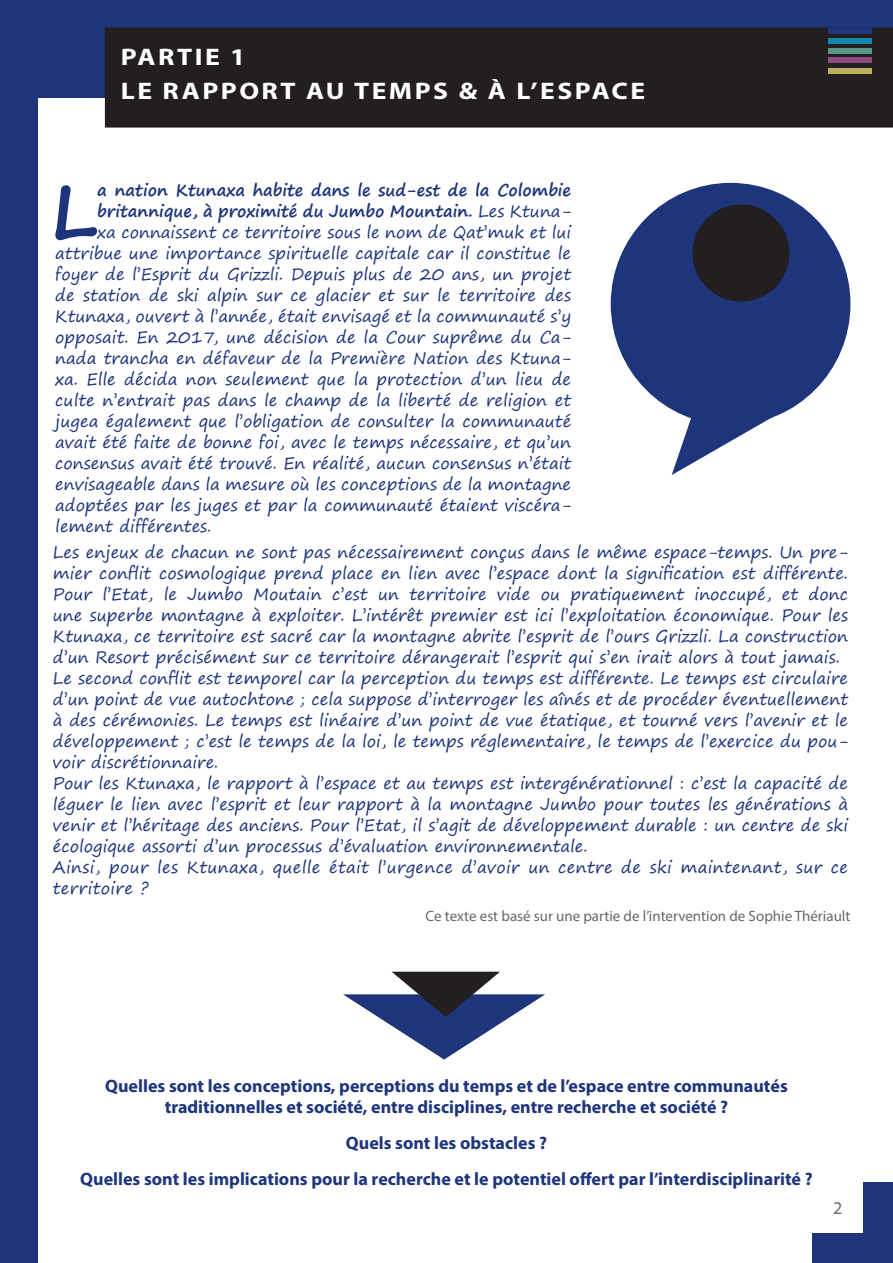
<style>
.page{position:relative;width:893px;height:1263px;background:#fff}
.page>*{position:absolute;margin:0;border:0;box-sizing:border-box;transform-origin:0 0}
.t1{font:700 74.25px "Segoe Print";color:#1e357c}
.t2{font:700 24px/34.5px "Myriad Pro";letter-spacing:.09em;color:#fff;scale:1.15 1}
.t3{font:700 18px/21.6px "Myriad Pro";color:#1e357c;text-align:center}
.t4{font:18px "Myriad Pro";color:#67676a}
.t5{font:16.5px/21px "Segoe Print";color:#1e357c;text-align:justify}
.t6{font:700 16.5px "Segoe Print";color:#1e357c}
.t7{font:16.5px/21px "Segoe Print";letter-spacing:.02em;color:#1e357c}
.t8{font:15px "Myriad Pro";color:#67676a}
.s1{font-weight:400}
</style>
<div class="page">
<div style="left:0;top:0;width:893px;height:97px;background:#1e357c"></div>
<div style="left:105px;top:28px;width:788px;height:100px;background:#231f20"></div>
<div style="left:611px;top:183px;width:239px;height:242px;background:#1e357c;border-radius:50%"></div>
<svg style="left:672px;top:409px;width:117px;height:66px"></svg>
<div style="left:692px;top:204px;width:97px;height:98px;background:#231f20;border-radius:50%"></div>
<svg style="left:343px;top:972px;width:202px;height:87px"></svg>
<div style="left:0;top:0;width:38px;height:1263px;background:#1e357c"></div>
<div style="left:863px;top:1182px;width:30px;height:81px;background:#1e357c"></div>
<div style="left:812px;top:1233px;width:81px;height:30px;background:#1e357c"></div>
<div style="left:828px;top:28px;width:44px;height:6px;background:#1e357c"></div>
<div style="left:828px;top:38px;width:44px;height:6px;background:#1285a8"></div>
<div style="left:828px;top:48px;width:44px;height:5px;background:#589585"></div>
<div style="left:828px;top:58px;width:44px;height:5px;background:#8d4b84"></div>
<div style="left:828px;top:68px;width:44px;height:6px;background:#bab15c"></div>
<p class="t2" style="left:121px;top:39px;width:458px">PARTIE 1<br>LE RAPPORT AU TEMPS &amp; À L’ESPACE</p>
<p class="t1" style="left:51px;top:144px;width:48px">L</p>
<p class="t6" style="left:97px;top:175px;width:475px">a nation Ktunaxa habite dans le sud-est de la Colombie</p>
<p class="t6" style="left:97px;top:196px;width:475px">britannique, à proximité du Jumbo Mountain. <span class="s1">Les Ktuna-</span></p>
<p class="t5" style="left:97px;top:221px;width:475px">xa connaissent ce territoire sous le nom de Qat’muk et lui</p>
<p class="t5" style="left:55px;top:242px;width:517px">attribue une importance spirituelle capitale car il constitue le</p>
<p class="t5" style="left:55px;top:263px;width:517px">foyer de l’Esprit du Grizzli. Depuis plus de 20 ans, un projet</p>
<p class="t5" style="left:55px;top:284px;width:517px">de station de ski alpin sur ce glacier et sur le territoire des</p>
<p class="t5" style="left:55px;top:305px;width:517px">Ktunaxa, ouvert à l’année, était envisagé et la communauté s’y</p>
<p class="t5" style="left:55px;top:326px;width:517px">opposait. En 2017, une décision de la Cour suprême du Ca-</p>
<p class="t5" style="left:55px;top:347px;width:517px">nada trancha en défaveur de la Première Nation des Ktuna-</p>
<p class="t5" style="left:55px;top:368px;width:517px">xa. Elle décida non seulement que la protection d’un lieu de</p>
<p class="t5" style="left:55px;top:389px;width:517px">culte n’entrait pas dans le champ de la liberté de religion et</p>
<p class="t5" style="left:55px;top:410px;width:517px">jugea également que l’obligation de consulter la communauté</p>
<p class="t5" style="left:55px;top:431px;width:517px">avait été faite de bonne foi, avec le temps nécessaire, et qu’un</p>
<p class="t5" style="left:55px;top:452px;width:517px">consensus avait été trouvé. En réalité, aucun consensus n’était</p>
<p class="t5" style="left:55px;top:473px;width:517px">envisageable dans la mesure où les conceptions de la montagne</p>
<p class="t5" style="left:55px;top:494px;width:517px">adoptées par les juges et par la communauté étaient viscéra-</p>
<p class="t5" style="left:55px;top:515px;width:158px">lement différentes.</p>
<p class="t5" style="left:53px;top:542px;width:797px">Les enjeux de chacun ne sont pas nécessairement conçus dans le même espace-temps. Un pre&shy;mier conflit cosmologique prend place en lien avec l’espace dont la signification est différente.<br>Pour l’Etat, le Jumbo Moutain c’est un territoire vide ou pratiquement inoccupé, et donc une superbe montagne à exploiter. L’intérêt premier est ici l’exploitation économique. Pour les Ktunaxa, ce territoire est sacré car la montagne abrite l’esprit de l’ours Grizzli. La construction d’un Resort précisément sur ce territoire dérangerait l’esprit qui s’en irait alors à tout jamais.</p>
<p class="t5" style="left:53px;top:668px;width:797px">Le second conflit est temporel car la perception du temps est différente. Le temps est circulaire d’un point de vue autochtone ; cela suppose d’interroger les aînés et de procéder éventuellement à des cérémonies. Le temps est linéaire d’un point de vue étatique, et tourné vers l’avenir et le développement ; c’est le temps de la loi, le temps réglementaire, le temps de l’exercice du pou&shy;voir discrétionnaire.</p>
<p class="t5" style="left:53px;top:773px;width:797px">Pour les Ktunaxa, le rapport à l’espace et au temps est intergénérationnel : c’est la capacité de léguer le lien avec l’esprit et leur rapport à la montagne Jumbo pour toutes les générations à venir et l’héritage des anciens. Pour l’Etat, il s’agit de développement durable : un centre de ski écologique assorti d’un processus d’évaluation environnementale.</p>
<p class="t7" style="left:53px;top:857px;width:797px">Ainsi, pour les Ktunaxa, quelle était l’urgence d’avoir un centre de ski maintenant, sur ce territoire ?</p>
<p class="t8" style="left:426px;top:907px;width:426px">Ce texte est basé sur une partie de l’intervention de Sophie Thériault</p>
<p class="t3" style="left:105px;top:1074px;width:684px">Quelles sont les conceptions, perceptions du temps et de l’espace entre communautés traditionnelles et société, entre disciplines, entre recherche et société ?</p>
<p class="t3" style="left:346px;top:1132px;width:203px">Quels sont les obstacles ?</p>
<p class="t3" style="left:80px;top:1168px;width:734px">Quelles sont les implications pour la recherche et le potentiel offert par l’interdisciplinarité ?</p>
<p class="t4" style="left:833px;top:1197px;width:11px">2</p>
</div>
